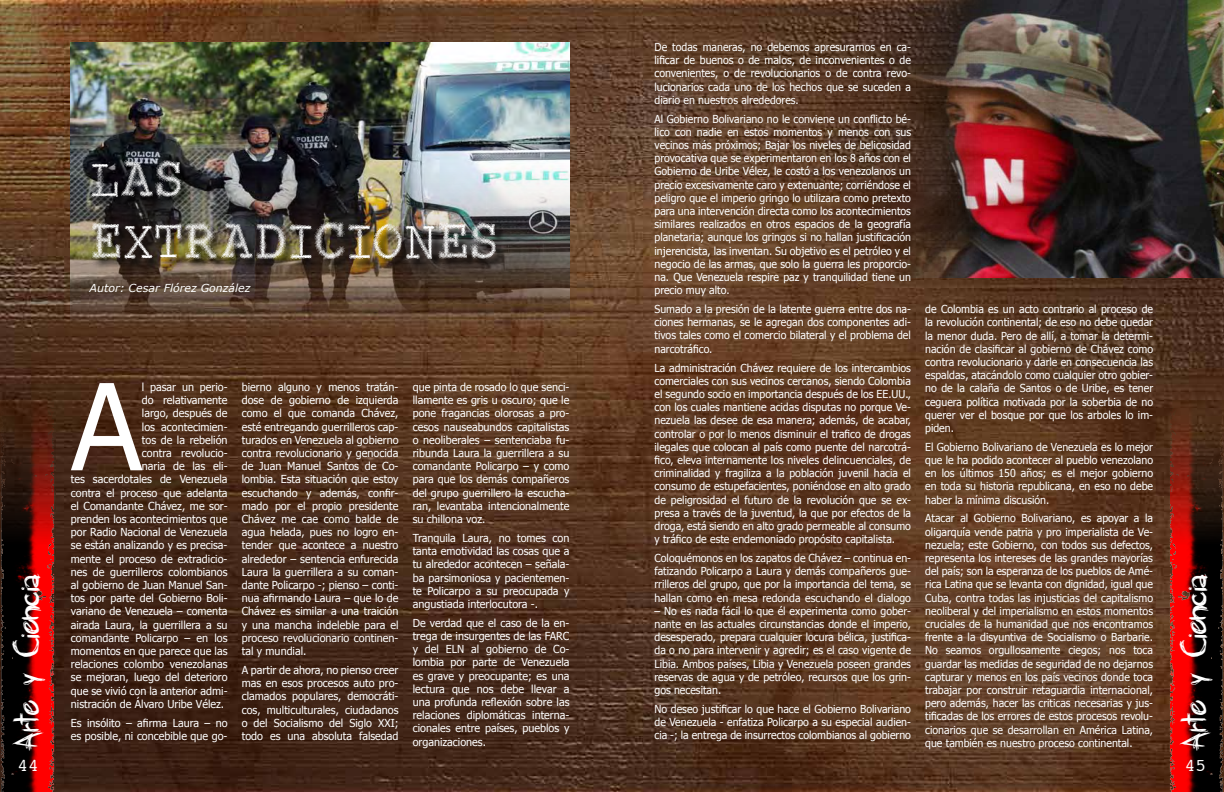
<style>
.page{position:relative;width:1224px;height:792px;background:#fff}
.page>*{position:absolute;margin:0;border:0;box-sizing:border-box;transform-origin:0 0}
.t1{font:119.9px "Tahoma";color:#fff}
.t2{font:60px/62px "VTKSCONTACT";color:#fff}
.t3{font:30px "Brankovic";letter-spacing:-.005em;color:#fff}
.t4{font:18px "Courier";color:#fff}
.t5{font:11px/13.2px "Tahoma";color:#fff;text-align:justify;scale:.96 1}
.t6{font:11px/13.2px "Tahoma";color:#fff;text-align:justify}
.t7{font:italic 11px "Verdana";color:#fff}
</style>
<div class="page">
<img style="left:0;top:0;width:1224px;height:792px">
<img style="left:832px;top:0;width:392px;height:278px">
<img style="left:71px;top:43px;width:498px;height:283px">
<div style="left:92px;top:161px;width:415px;height:109px;background:#000;opacity:.8"></div>
<img style="left:1167px;top:383px;width:57px;height:409px">
<img style="left:0;top:383px;width:57px;height:409px">
<h2 class="t2" style="left:90px;top:145px;width:409px">LAS<br>EXTRADICIONES</h2>
<p class="t7" style="left:90px;top:281px;width:163px">Autor: Cesar Flórez González</p>
<h3 class="t3" style="left:7px;top:750px;width:178px;rotate:-90deg">Arte y Ciencia</h3>
<h1 class="t1" style="left:71px;top:346px;width:72px">A</h1>
<p class="t6" style="left:142px;top:380px;width:87px">l pasar un perio-</p>
<p class="t6" style="left:142px;top:393px;width:87px">do relativamente</p>
<p class="t6" style="left:142px;top:406px;width:87px">largo, después de</p>
<p class="t6" style="left:142px;top:420px;width:87px">los acontecimien-</p>
<p class="t6" style="left:142px;top:433px;width:87px">tos de la rebelión</p>
<p class="t6" style="left:142px;top:446px;width:87px">contra revolucio-</p>
<p class="t6" style="left:142px;top:459px;width:87px">naria de las eli-</p>
<p class="t6" style="left:71px;top:472px;width:158px">tes sacerdotales de Venezuela</p>
<p class="t6" style="left:71px;top:486px;width:158px">contra el proceso que adelanta</p>
<p class="t6" style="left:71px;top:499px;width:158px">el Comandante Chávez, me sor-</p>
<p class="t6" style="left:71px;top:512px;width:158px">prenden los acontecimientos que</p>
<p class="t6" style="left:71px;top:525px;width:158px">por Radio Nacional de Venezuela</p>
<p class="t6" style="left:71px;top:538px;width:158px">se están analizando y es precisa-</p>
<p class="t6" style="left:71px;top:552px;width:158px">mente el proceso de extradicio-</p>
<p class="t6" style="left:71px;top:565px;width:158px">nes de guerrilleros colombianos</p>
<p class="t6" style="left:71px;top:578px;width:158px">al gobierno de Juan Manuel San-</p>
<p class="t6" style="left:71px;top:591px;width:158px">tos por parte del Gobierno Boli-</p>
<p class="t6" style="left:71px;top:604px;width:158px">variano de Venezuela – comenta</p>
<p class="t6" style="left:71px;top:618px;width:158px">airada Laura, la guerrillera a su</p>
<p class="t6" style="left:71px;top:631px;width:158px">comandante Policarpo – en los</p>
<p class="t6" style="left:71px;top:644px;width:158px">momentos en que parece que las</p>
<p class="t6" style="left:71px;top:657px;width:158px">relaciones colombo venezolanas</p>
<p class="t6" style="left:71px;top:670px;width:158px">se mejoran, luego del deterioro</p>
<p class="t6" style="left:71px;top:684px;width:158px">que se vivió con la anterior admi-</p>
<p class="t6" style="left:71px;top:697px;width:155px">nistración de Álvaro Uribe Vélez.</p>
<p class="t6" style="left:71px;top:716px;width:158px">Es insólito – afirma Laura – no es posible, ni concebible que go-</p>
<p class="t6" style="left:242px;top:380px;width:158px">bierno alguno y menos tratán&shy;dose de gobierno de izquierda como el que comanda Chávez, esté entregando guerrilleros cap&shy;turados en Venezuela al gobierno contra revolucionario y genocida de Juan Manuel Santos de Co&shy;lombia. Esta situación que estoy escuchando y además, confir&shy;mado por el propio presidente Chávez me cae como balde de agua helada, pues no logro en&shy;tender que acontece a nuestro alrededor – sentencia enfurecida Laura la guerrillera a su coman&shy;dante Policarpo -; pienso – conti&shy;nua afirmando Laura – que lo de Chávez es similar a una traición y una mancha indeleble para el proceso revolucionario continen&shy;tal y mundial.</p>
<p class="t6" style="left:242px;top:663px;width:158px">A partir de ahora, no pienso creer mas en esos procesos auto pro&shy;clamados populares, democráti&shy;cos, multiculturales, ciudadanos o del Socialismo del Siglo XXI; todo es una absoluta falsedad</p>
<p class="t6" style="left:413px;top:380px;width:158px">que pinta de rosado lo que senci&shy;llamente es gris u oscuro; que le pone fragancias olorosas a pro&shy;cesos nauseabundos capitalistas o neoliberales – sentenciaba fu&shy;ribunda Laura la guerrillera a su comandante Policarpo – y como para que los demás compañeros del grupo guerrillero la escucha&shy;ran, levantaba intencionalmente su chillona voz.</p>
<p class="t6" style="left:413px;top:531px;width:158px">Tranquila Laura, no tomes con tanta emotividad las cosas que a tu alrededor acontecen – señala&shy;ba parsimoniosa y pacientemen&shy;te Policarpo a su preocupada y angustiada interlocutora -.</p>
<p class="t6" style="left:413px;top:616px;width:158px">De verdad que el caso de la en&shy;trega de insurgentes de las FARC y del ELN al gobierno de Co&shy;lombia por parte de Venezuela es grave y preocupante; es una lectura que nos debe llevar a una profunda reflexión sobre las relaciones diplomáticas interna&shy;cionales entre países, pueblos y organizaciones.</p>
<p class="t5" style="left:655px;top:40px;width:269px">De todas maneras, no debemos apresurarnos en ca&shy;lificar de buenos o de malos, de inconvenientes o de convenientes, o de revolucionarios o de contra revo&shy;lucionarios cada uno de los hechos que se suceden a diario en nuestros alrededores.</p>
<p class="t5" style="left:655px;top:111px;width:269px">Al Gobierno Bolivariano no le conviene un conflicto bé&shy;lico con nadie en estos momentos y menos con sus vecinos más próximos; Bajar los niveles de belicosidad provocativa que se experimentaron en los 8 años con el Gobierno de Uribe Vélez, le costó a los venezolanos un precio excesivamente caro y extenuante; corriéndose el peligro que el imperio gringo lo utilizara como pretexto para una intervención directa como los acontecimientos similares realizados en otros espacios de la geografía planetaria; aunque los gringos si no hallan justificación injerencista, las inventan. Su objetivo es el petróleo y el negocio de las armas, que solo la guerra les proporcio&shy;na. Que Venezuela respire paz y tranquilidad tiene un precio muy alto.</p>
<p class="t5" style="left:655px;top:302px;width:269px">Sumado a la presión de la latente guerra entre dos na&shy;ciones hermanas, se le agregan dos componentes adi&shy;tivos tales como el comercio bilateral y el problema del narcotráfico.</p>
<p class="t5" style="left:655px;top:360px;width:269px">La administración Chávez requiere de los intercambios comerciales con sus vecinos cercanos, siendo Colombia el segundo socio en importancia después de los EE.UU., con los cuales mantiene acidas disputas no porque Ve&shy;nezuela las desee de esa manera; además, de acabar, controlar o por lo menos disminuir el trafico de drogas ilegales que colocan al país como puente del narcotrá&shy;fico, eleva internamente los niveles delincuenciales, de criminalidad y fragiliza a la población juvenil hacia el consumo de estupefacientes, poniéndose en alto grado de peligrosidad el futuro de la revolución que se ex&shy;presa a través de la juventud, la que por efectos de la droga, está siendo en alto grado permeable al consumo y tráfico de este endemoniado propósito capitalista.</p>
<p class="t5" style="left:655px;top:551px;width:269px">Coloquémonos en los zapatos de Chávez – continua en&shy;fatizando Policarpo a Laura y demás compañeros gue&shy;rrilleros del grupo, que por la importancia del tema, se hallan como en mesa redonda escuchando el dialogo</p>
<p class="t5" style="left:655px;top:604px;width:269px">– No es nada fácil lo que él experimenta como gober&shy;nante en las actuales circunstancias donde el imperio, desesperado, prepara cualquier locura bélica, justifica&shy;da o no para intervenir y agredir; es el caso vigente de Libia. Ambos países, Libia y Venezuela poseen grandes reservas de agua y de petróleo, recursos que los grin&shy;gos necesitan.</p>
<p class="t5" style="left:655px;top:702px;width:269px">No deseo justificar lo que hace el Gobierno Bolivariano de Venezuela - enfatiza Policarpo a su especial audien&shy;cia -; la entrega de insurrectos colombianos al gobierno</p>
<p class="t5" style="left:925px;top:302px;width:239px">de Colombia es un acto contrario al proceso de la revolución continental; de eso no debe quedar la menor duda. Pero de allí, a tomar la determi&shy;nación de clasificar al gobierno de Chávez como contra revolucionario y darle en consecuencia las espaldas, atacándolo como cualquier otro gobier&shy;no de la calaña de Santos o de Uribe, es tener ceguera política motivada por la soberbia de no querer ver el bosque por que los arboles lo im&shy;piden.</p>
<p class="t5" style="left:925px;top:440px;width:239px">El Gobierno Bolivariano de Venezuela es lo mejor que le ha podido acontecer al pueblo venezolano en los últimos 150 años; es el mejor gobierno en toda su historia republicana, en eso no debe haber la mínima discusión.</p>
<p class="t5" style="left:925px;top:511px;width:239px">Atacar al Gobierno Bolivariano, es apoyar a la oligarquía vende patria y pro imperialista de Ve&shy;nezuela; este Gobierno, con todos sus defectos, representa los intereses de las grandes mayorías del país; son la esperanza de los pueblos de Amé&shy;rica Latina que se levanta con dignidad, igual que Cuba, contra todas las injusticias del capitalismo neoliberal y del imperialismo en estos momentos cruciales de la humanidad que nos encontramos frente a la disyuntiva de Socialismo o Barbarie.<br>No seamos orgullosamente ciegos; nos toca guardar las medidas de seguridad de no dejarnos capturar y menos en los país vecinos donde toca trabajar por construir retaguardia internacional, pero además, hacer las criticas necesarias y jus&shy;tificadas de los errores de estos procesos revolu&shy;cionarios que se desarrollan en América Latina,</p>
<p class="t5" style="left:925px;top:736px;width:217px">que también es nuestro proceso continental.</p>
<h3 class="t3" style="left:1174px;top:750px;width:178px;rotate:-90deg">Arte y Ciencia</h3>
<h3 class="t4" style="left:17px;top:752px;width:23px">44</h3>
<h3 class="t4" style="left:1185px;top:752px;width:23px">45</h3>
</div>
